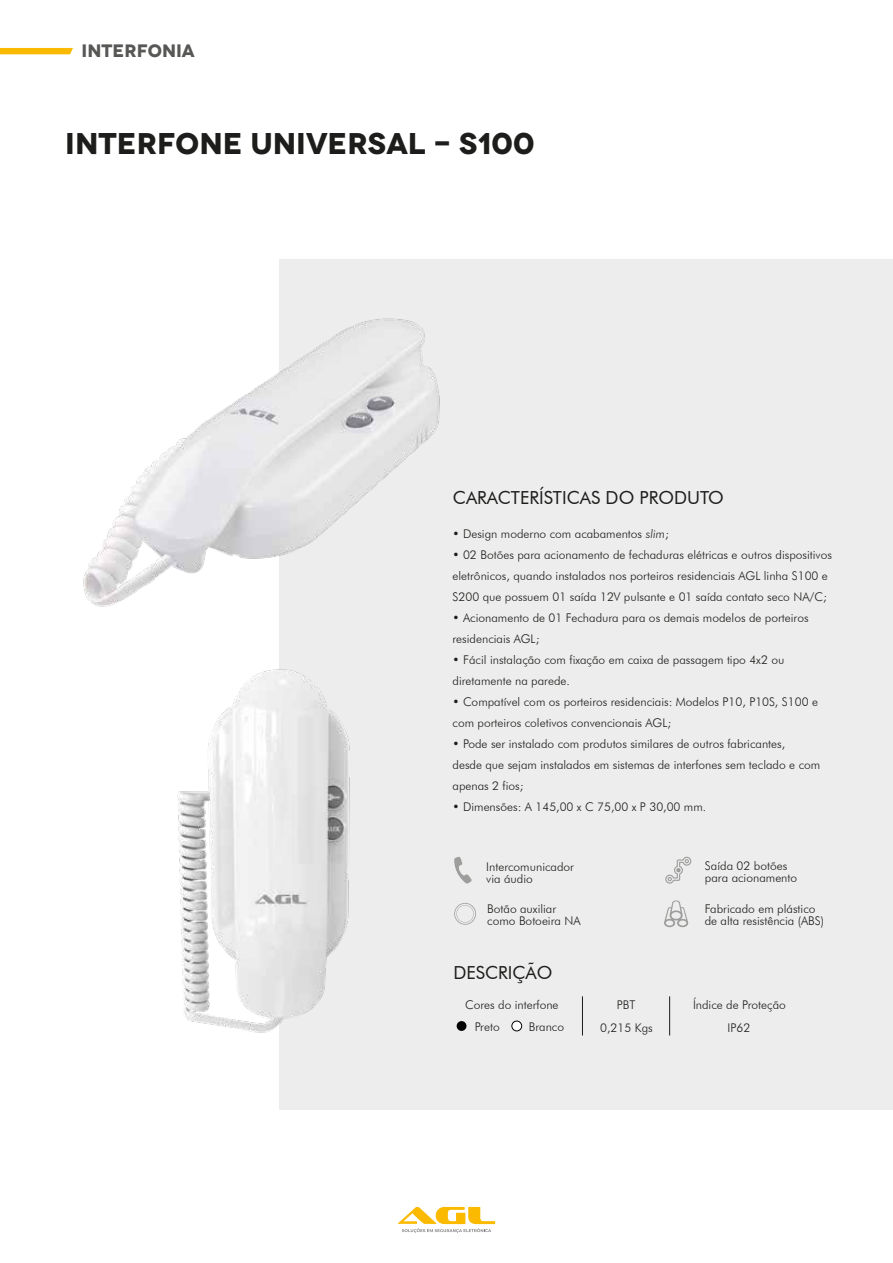
<style>
.page{position:relative;width:893px;height:1263px;background:#fff}
.page>*{position:absolute;margin:0;border:0;box-sizing:border-box;transform-origin:0 0}
.t1{font:700 expanded 30px "Novecento";color:#1d1d1b}
.t2{font:18px "Futura BT";color:#1d1d1b}
.t3{font:700 expanded 18px "Novecento";color:#575756}
.t4{font:300 12px/21px "Futura BT";color:#1d1d1b}
.s1{font-style:italic}
</style>
<div class="page">
<div style="left:279px;top:260px;width:614px;height:850px;background:#ededed"></div>
<img style="left:83px;top:318px;width:357px;height:289px">
<img style="left:177px;top:669px;width:173px;height:364px">
<div style="left:457px;top:1021px;width:9px;height:10px;background:#040405;border-radius:50%"></div>
<div style="left:512px;top:1021px;width:10px;height:10px;background:#fff;border-radius:50%"></div>
<div style="left:511px;top:1021px;width:11px;height:10px;border:1px solid #040405;border-radius:50%"></div>
<hr style="left:669px;top:996px;width:1px;height:39px;background:#1d1d1b">
<hr style="left:582px;top:996px;width:1px;height:39px;background:#1d1d1b">
<svg style="left:664px;top:900px;width:24px;height:27px"></svg>
<svg style="left:665px;top:857px;width:26px;height:27px"></svg>
<svg style="left:454px;top:857px;width:18px;height:27px"></svg>
<svg style="left:454px;top:903px;width:22px;height:22px"></svg>
<svg style="left:0;top:48px;width:73px;height:6px"></svg>
<svg style="left:398px;top:1207px;width:97px;height:26px"></svg>
<h2 class="t3" style="left:82px;top:40px;width:115px">INTERFONIA</h2>
<h1 class="t1" style="left:65px;top:125px;width:471px">INTERFONE UNIVERSAL - S100</h1>
<h2 class="t2" style="left:453px;top:487px;width:272px">CARACTERÍSTICAS DO PRODUTO</h2>
<p class="t4" style="left:453px;top:523px;width:218px">• Design moderno com acabamentos <span class="s1">slim</span>;</p>
<p class="t4" style="left:453px;top:544px;width:381px">• 02 Botões para acionamento de fechaduras elétricas e outros dispositivos eletrônicos, quando instalados nos porteiros residenciais AGL linha S100 e<br>S200 que possuem 01 saída 12V pulsante e 01 saída contato seco NA/C;</p>
<p class="t4" style="left:453px;top:607px;width:358px">• Acionamento de 01 Fechadura para os demais modelos de porteiros residenciais AGL;</p>
<p class="t4" style="left:453px;top:649px;width:333px">• Fácil instalação com fixação em caixa de passagem tipo 4x2 ou diretamente na parede.</p>
<p class="t4" style="left:453px;top:691px;width:367px">• Compatível com os porteiros residenciais: Modelos P10, P10S, S100 e com porteiros coletivos convencionais AGL;</p>
<p class="t4" style="left:453px;top:733px;width:369px">• Pode ser instalado com produtos similares de outros fabricantes,<br>desde que sejam instalados em sistemas de interfones sem teclado e com apenas 2 fios;</p>
<p class="t4" style="left:453px;top:796px;width:255px">• Dimensões: A 145,00 x C 75,00 x P 30,00 mm.</p>
<p class="t4" style="left:486px;top:860px;width:89px;line-height:12px">Intercomunicador via áudio</p>
<p class="t4" style="left:487px;top:903px;width:95px;line-height:12px">Botão auxiliar como Botoeira NA</p>
<h2 class="t2" style="left:453px;top:961px;width:100px">DESCRIÇÃO</h2>
<p class="t4" style="left:475px;top:993px;width:85px;line-height:22.4px;text-indent:-10px">Cores do interfone<br>Preto</p>
<p class="t4" style="left:529px;top:1016px;width:37px">Branco</p>
<p class="t4" style="left:705px;top:859px;width:94px;line-height:12px">Saída 02 botões para acionamento</p>
<p class="t4" style="left:705px;top:902px;width:121px;line-height:12px">Fabricado em plástico de alta resistência (ABS)</p>
<p class="t4" style="left:600px;top:992px;width:54px;line-height:23.4px;text-align:center">PBT<br>0,215 Kgs</p>
<p class="t4" style="left:693px;top:992px;width:94px;line-height:23.4px;text-align:center">Índice de Proteção<br>IP62</p>
</div>
